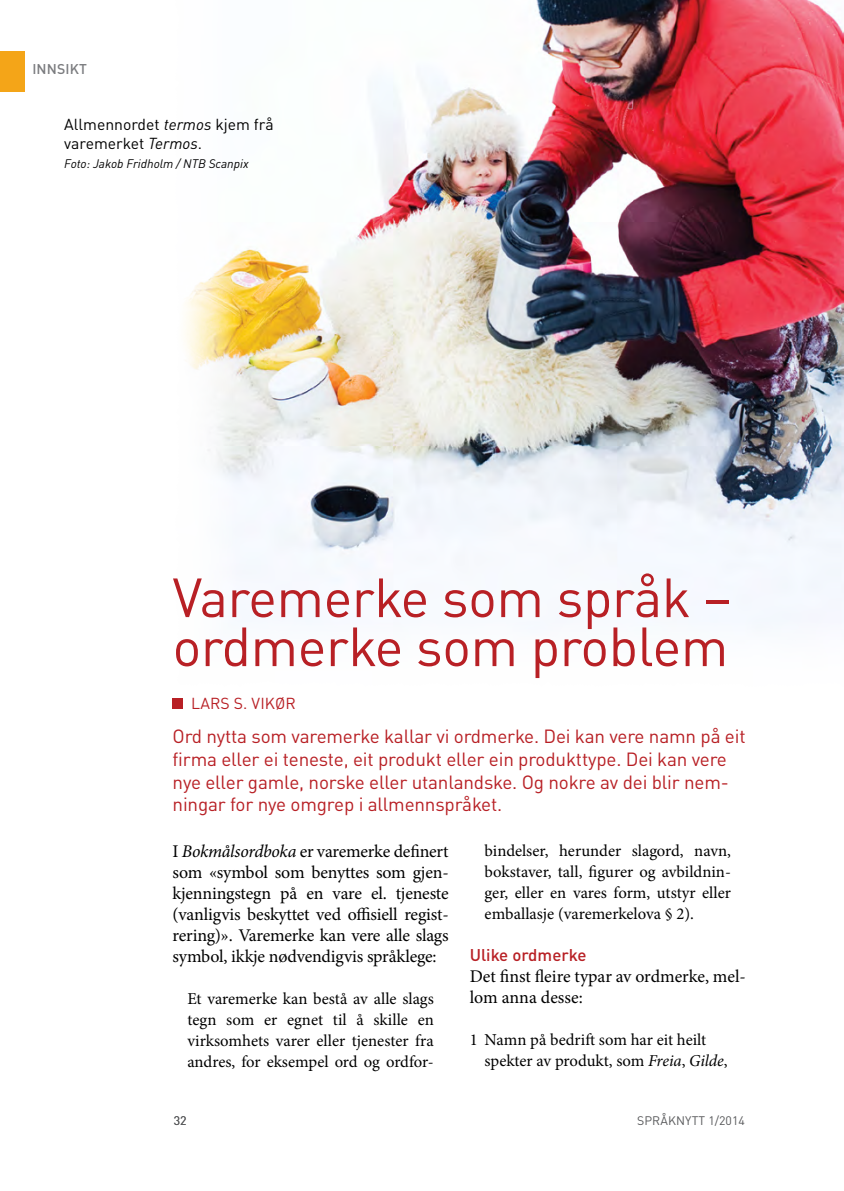
<style>
.page{position:relative;width:844px;height:1191px;background:#fff}
.page>*{position:absolute;margin:0;border:0;box-sizing:border-box;transform-origin:0 0}
.t1{font:54.25px/49px "DINOT";letter-spacing:-.01em;color:#b82025}
.t2{font:18.9px/22.8px "DINOT";letter-spacing:-.01em;color:#b82025}
.t3{font:17.85px/21px "Minion Pro";letter-spacing:-.01em;color:#000;text-align:justify}
.t4{font:500 16.8px "DINOT";color:#b82025}
.t5{font:16.62px/21px "Minion Pro";color:#000;text-align:justify}
.t6{font:15.75px/19.2px "DINOT";color:#000}
.t7{font:15.75px "DINOT";color:#b82025}
.t8{font:500 14px "DINOT";letter-spacing:.01em;color:#7b7c7f}
.t9{font:italic 12.25px "DINOT";color:#000}
.t10{font:12.25px "DINOT";color:#58595b}
.s1{font-style:italic}
</style>
<div class="page">
<div style="left:0;top:51px;width:25px;height:41px;background:#f4a518"></div>
<img style="left:185px;top:0;width:658px;height:628px">
<div style="left:172px;top:698px;width:11px;height:11px;background:#b82025"></div>
<p class="t8" style="left:32px;top:60px;width:56px">Innsikt</p>
<p class="t6" style="left:64px;top:114px;width:211px">Allmennordet <span class="s1">termos</span> kjem frå varemerket <span class="s1">Termos</span>.</p>
<p class="t9" style="left:64px;top:156px;width:186px">Foto: Jakob Fridholm / NTB Scanpix</p>
<h1 class="t1" style="left:172px;top:572px;width:560px">Varemerke som språk – ordmerke som problem</h1>
<p class="t7" style="left:191px;top:693px;width:10px">LAR</p>
<p class="t7" style="left:220px;top:693px;width:49px">S S. VIKØR</p>
<p class="t2" style="left:172px;top:724px;width:574px">Ord nytta som varemerke kallar vi ordmerke. Dei kan vere namn på eit firma eller ei teneste, eit produkt eller ein produkttype. Dei kan vere nye eller gamle, norske eller utanlandske. Og nokre av dei blir nem&shy;ningar for nye omgrep i allmennspråket.</p>
<p class="t3" style="left:172px;top:840px;width:277px">I <span class="s1">Bokmålsordboka</span> er varemerke definert som «symbol som benyttes som gjen&shy;kjenningstegn på en vare el. tjeneste (vanligvis beskyttet ved offisiell regist&shy;rering)». Varemerke kan vere alle slags symbol, ikkje nødvendigvis språklege:</p>
<p class="t5" style="left:187px;top:988px;width:248px">Et varemerke kan bestå av alle slags tegn som er egnet til å skille en virksomhets varer eller tjenester fra andres, for eksempel ord og ordfor-</p>
<p class="t5" style="left:484px;top:840px;width:248px">bindelser, herunder slagord, navn, bokstaver, tall, figurer og avbildnin&shy;ger, eller en vares form, utstyr eller emballasje (varemerkelova § 2).</p>
<p class="t4" style="left:469px;top:944px;width:118px">Ulike ordmerke</p>
<p class="t3" style="left:469px;top:965px;width:277px">Det finst fleire typar av ordmerke, mel&shy;lom anna desse:</p>
<p class="t5" style="left:484px;top:1029px;width:244px;text-indent:-15px">1 Namn på bedrift som har eit heilt spekter av produkt, som <span class="s1">Freia</span>, <span class="s1">Gilde</span>,</p>
<p class="t10" style="left:174px;top:1112px;width:14px">32</p>
<p class="t10" style="left:637px;top:1112px;width:16px">SPRÅKNYTT</p>
<p class="t10" style="left:708px;top:1112px;width:38px">1/2014</p>
</div>
